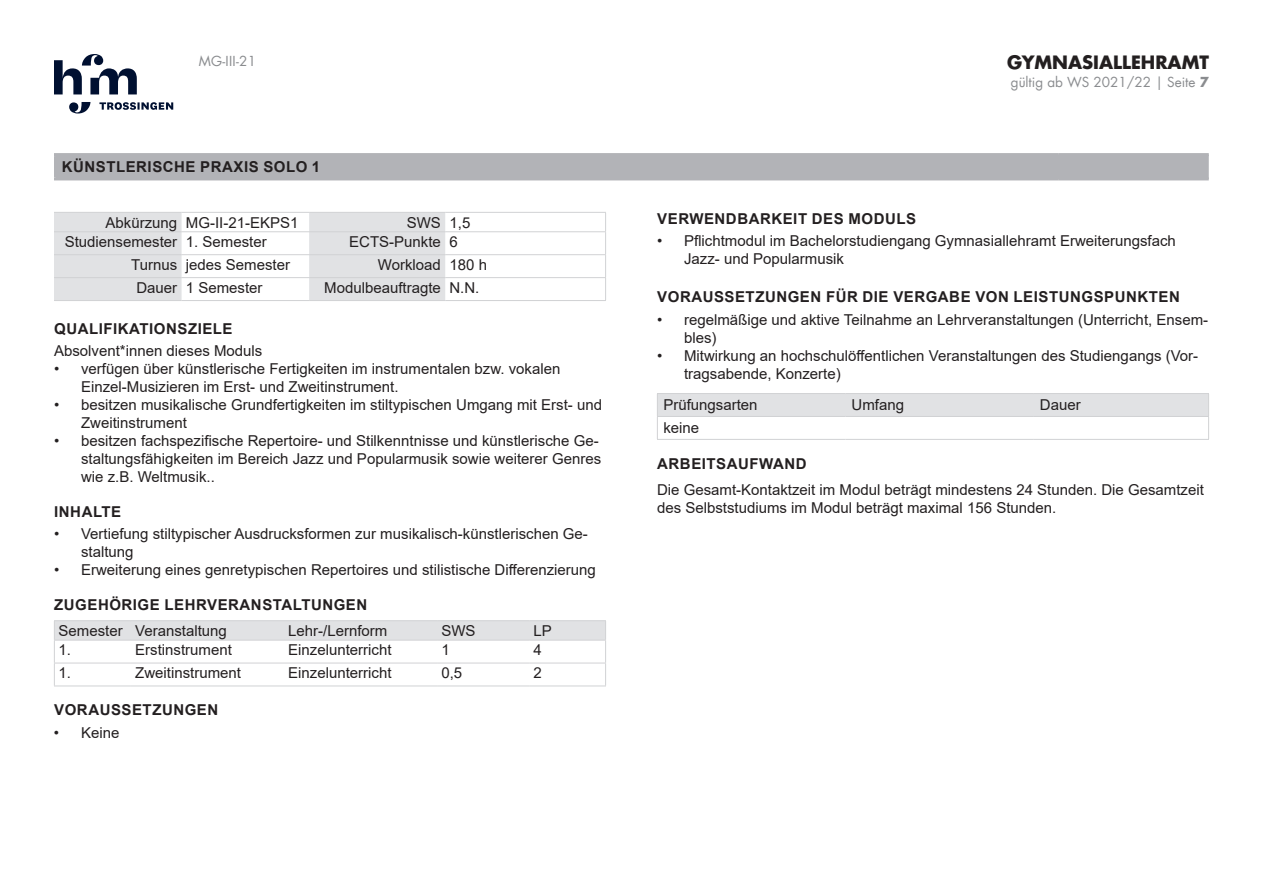
<style>
.page{position:relative;width:1263px;height:893px;background:#fff}
.page>*{position:absolute;margin:0;border:0;box-sizing:border-box;transform-origin:0 0}
.t1{font:700 18px "Futura Com";color:#231f20}
.t2{font:15px/18px "Arial";color:#231f20}
.t3{font:700 15px "Arial";letter-spacing:.035em;color:#231f20}
.t4{font:13.5px "Futura Com";color:#8a8c8f}
.s1{font-weight:700}
</style>
<div class="page">
<svg style="left:54px;top:54px;width:119px;height:60px"></svg>
<div style="left:57px;top:156px;width:1152px;height:21px;background:#b2b3b7"></div>
<hr style="left:54px;top:153px;width:1005px;height:3px;background:#b2b3b7">
<hr style="left:54px;top:156px;width:3px;height:21px;background:#b2b3b7">
<hr style="left:1059px;top:153px;width:150px;height:3px;background:#b2b3b7">
<hr style="left:54px;top:177px;width:1005px;height:3px;background:#b2b3b7">
<hr style="left:1059px;top:177px;width:150px;height:3px;background:#b2b3b7">
<svg style="left:54px;top:213px;width:391px;height:87px"></svg>
<hr style="left:54px;top:212px;width:128px;height:1px;background:#d1d2d4">
<hr style="left:182px;top:212px;width:127px;height:1px;background:#d1d2d4">
<hr style="left:309px;top:212px;width:136px;height:1px;background:#d1d2d4">
<hr style="left:445px;top:212px;width:161px;height:1px;background:#d1d2d4">
<hr style="left:54px;top:231px;width:128px;height:1px;background:#d1d2d4">
<hr style="left:182px;top:231px;width:127px;height:1px;background:#d1d2d4">
<hr style="left:309px;top:231px;width:136px;height:1px;background:#d1d2d4">
<hr style="left:445px;top:231px;width:161px;height:1px;background:#d1d2d4">
<hr style="left:54px;top:254px;width:128px;height:1px;background:#d1d2d4">
<hr style="left:182px;top:254px;width:127px;height:1px;background:#d1d2d4">
<hr style="left:309px;top:254px;width:136px;height:1px;background:#d1d2d4">
<hr style="left:445px;top:254px;width:161px;height:1px;background:#d1d2d4">
<hr style="left:54px;top:277px;width:128px;height:1px;background:#d1d2d4">
<hr style="left:182px;top:277px;width:127px;height:1px;background:#d1d2d4">
<hr style="left:309px;top:277px;width:136px;height:1px;background:#d1d2d4">
<hr style="left:445px;top:277px;width:161px;height:1px;background:#d1d2d4">
<hr style="left:54px;top:300px;width:128px;height:1px;background:#d1d2d4">
<hr style="left:182px;top:300px;width:127px;height:1px;background:#d1d2d4">
<hr style="left:309px;top:300px;width:136px;height:1px;background:#d1d2d4">
<hr style="left:445px;top:300px;width:161px;height:1px;background:#d1d2d4">
<svg style="left:605px;top:213px;width:1px;height:87px"></svg>
<hr style="left:54px;top:686px;width:77px;height:1px;background:#d1d2d4">
<hr style="left:131px;top:686px;width:153px;height:1px;background:#d1d2d4">
<hr style="left:284px;top:686px;width:153px;height:1px;background:#d1d2d4">
<hr style="left:437px;top:686px;width:92px;height:1px;background:#d1d2d4">
<hr style="left:529px;top:686px;width:77px;height:1px;background:#d1d2d4">
<svg style="left:54px;top:621px;width:552px;height:65px"></svg>
<hr style="left:54px;top:620px;width:77px;height:1px;background:#d1d2d4">
<hr style="left:131px;top:620px;width:153px;height:1px;background:#d1d2d4">
<hr style="left:284px;top:620px;width:153px;height:1px;background:#d1d2d4">
<hr style="left:437px;top:620px;width:92px;height:1px;background:#d1d2d4">
<hr style="left:529px;top:620px;width:77px;height:1px;background:#d1d2d4">
<hr style="left:54px;top:640px;width:77px;height:1px;background:#d1d2d4">
<hr style="left:131px;top:640px;width:153px;height:1px;background:#d1d2d4">
<hr style="left:284px;top:640px;width:153px;height:1px;background:#d1d2d4">
<hr style="left:437px;top:640px;width:92px;height:1px;background:#d1d2d4">
<hr style="left:529px;top:640px;width:77px;height:1px;background:#d1d2d4">
<hr style="left:54px;top:663px;width:77px;height:1px;background:#d1d2d4">
<hr style="left:131px;top:663px;width:153px;height:1px;background:#d1d2d4">
<hr style="left:284px;top:663px;width:153px;height:1px;background:#d1d2d4">
<hr style="left:437px;top:663px;width:92px;height:1px;background:#d1d2d4">
<hr style="left:529px;top:663px;width:77px;height:1px;background:#d1d2d4">
<hr style="left:657px;top:393px;width:189px;height:1px;background:#d1d2d4">
<hr style="left:846px;top:393px;width:188px;height:1px;background:#d1d2d4">
<hr style="left:1034px;top:393px;width:175px;height:1px;background:#d1d2d4">
<hr style="left:657px;top:439px;width:189px;height:1px;background:#d1d2d4">
<hr style="left:846px;top:439px;width:188px;height:1px;background:#d1d2d4">
<hr style="left:1034px;top:439px;width:175px;height:1px;background:#d1d2d4">
<svg style="left:657px;top:394px;width:552px;height:45px"></svg>
<p class="t4" style="left:199px;top:52px;width:59px">MG-III-21</p>
<p class="t3" style="left:62px;top:156px;width:260px">KÜNSTLERISCHE PRAXIS SOLO 1</p>
<p class="t2" style="left:106px;top:213px;width:194px">Abkürzung MG-II-21-EKPS1</p>
<p class="t2" style="left:407px;top:213px;width:65px">SWS 1,5</p>
<p class="t2" style="left:65px;top:233px;width:203px">Studiensemester 1. Semester</p>
<p class="t2" style="left:349px;top:233px;width:110px">ECTS-Punkte 6</p>
<p class="t2" style="left:131px;top:255px;width:160px">Turnus jedes Semester</p>
<p class="t2" style="left:378px;top:255px;width:111px">Workload 180 h</p>
<p class="t2" style="left:136px;top:278px;width:128px">Dauer 1 Semester</p>
<p class="t2" style="left:324px;top:278px;width:157px">Modulbeauftragte N.N.</p>
<p class="t3" style="left:54px;top:318px;width:180px">QUALIFIKATIONSZIELE</p>
<p class="t2" style="left:54px;top:341px;width:210px">Absolvent*innen dieses Moduls</p>
<p class="t2" style="left:81px;top:359px;width:481px;text-indent:-27px">• verfügen über künstlerische Fertigkeiten im instrumentalen bzw. vokalen<br>Einzel-Musizieren im Erst- und Zweitinstrument.</p>
<p class="t2" style="left:81px;top:395px;width:522px;text-indent:-27px">• besitzen musikalische Grundfertigkeiten im stiltypischen Umgang mit Erst- und<br>Zweitinstrument</p>
<p class="t2" style="left:81px;top:431px;width:522px;text-indent:-27px">• besitzen fachspezifische Repertoire- und Stilkenntnisse und künstlerische Ge&shy;staltungsfähigkeiten im Bereich Jazz und Popularmusik sowie weiterer Genres wie z.B. Weltmusik..</p>
<p class="t3" style="left:54px;top:501px;width:69px">INHALTE</p>
<p class="t2" style="left:81px;top:525px;width:508px;text-indent:-27px">• Vertiefung stiltypischer Ausdrucksformen zur musikalisch-künstlerischen Ge&shy;staltung</p>
<p class="t2" style="left:54px;top:561px;width:543px">• Erweiterung eines genretypischen Repertoires und stilistische Differenzierung</p>
<p class="t3" style="left:54px;top:594px;width:315px">ZUGEHÖRIGE LEHRVERANSTALTUNGEN</p>
<p class="t2" style="left:59px;top:621px;width:170px">Semester Veranstaltung</p>
<p class="t2" style="left:288px;top:621px;width:101px">Lehr-/Lernform</p>
<p class="t2" style="left:441px;top:621px;width:36px">SWS</p>
<p class="t2" style="left:533px;top:621px;width:20px">LP</p>
<p class="t2" style="left:59px;top:641px;width:14px">1.</p>
<p class="t2" style="left:135px;top:641px;width:98px">Erstinstrument</p>
<p class="t2" style="left:288px;top:641px;width:105px">Einzelunterricht</p>
<p class="t2" style="left:441px;top:641px;width:10px">1</p>
<p class="t2" style="left:533px;top:641px;width:10px">4</p>
<p class="t2" style="left:59px;top:664px;width:14px">1.</p>
<p class="t2" style="left:135px;top:664px;width:107px">Zweitinstrument</p>
<p class="t2" style="left:288px;top:664px;width:105px">Einzelunterricht</p>
<p class="t2" style="left:441px;top:664px;width:22px">0,5</p>
<p class="t2" style="left:533px;top:664px;width:10px">2</p>
<p class="t3" style="left:54px;top:699px;width:166px">VORAUSSETZUNGEN</p>
<p class="t2" style="left:54px;top:723px;width:67px">• Keine</p>
<p class="t1" style="left:1007px;top:48px;width:203px">GYMNASIALLEHRAMT</p>
<p class="t4" style="left:1011px;top:73px;width:200px">gültig ab WS 2021/22 | Seite <span class="s1">7</span></p>
<p class="t3" style="left:657px;top:208px;width:260px">VERWENDBARKEIT DES MODULS</p>
<p class="t2" style="left:684px;top:231px;width:493px;text-indent:-27px">• Pflichtmodul im Bachelorstudiengang Gymnasiallehramt Erweiterungsfach<br>Jazz- und Popularmusik</p>
<p class="t3" style="left:657px;top:287px;width:524px">VORAUSSETZUNGEN FÜR DIE VERGABE VON LEISTUNGSPUNKTEN</p>
<p class="t2" style="left:684px;top:310px;width:526px;text-indent:-27px">• regelmäßige und aktive Teilnahme an Lehrveranstaltungen (Unterricht, Ensem&shy;bles)</p>
<p class="t2" style="left:684px;top:346px;width:516px;text-indent:-27px">• Mitwirkung an hochschulöffentlichen Veranstaltungen des Studiengangs (Vor&shy;tragsabende, Konzerte)</p>
<p class="t2" style="left:663px;top:396px;width:96px">Prüfungsarten</p>
<p class="t2" style="left:852px;top:396px;width:54px">Umfang</p>
<p class="t2" style="left:1040px;top:396px;width:42px">Dauer</p>
<p class="t2" style="left:663px;top:419px;width:37px">keine</p>
<p class="t3" style="left:657px;top:453px;width:151px">ARBEITSAUFWAND</p>
<p class="t2" style="left:657px;top:481px;width:548px">Die Gesamt-Kontaktzeit im Modul beträgt mindestens 24 Stunden. Die Gesamtzeit des Selbststudiums im Modul beträgt maximal 156 Stunden.</p>
</div>
